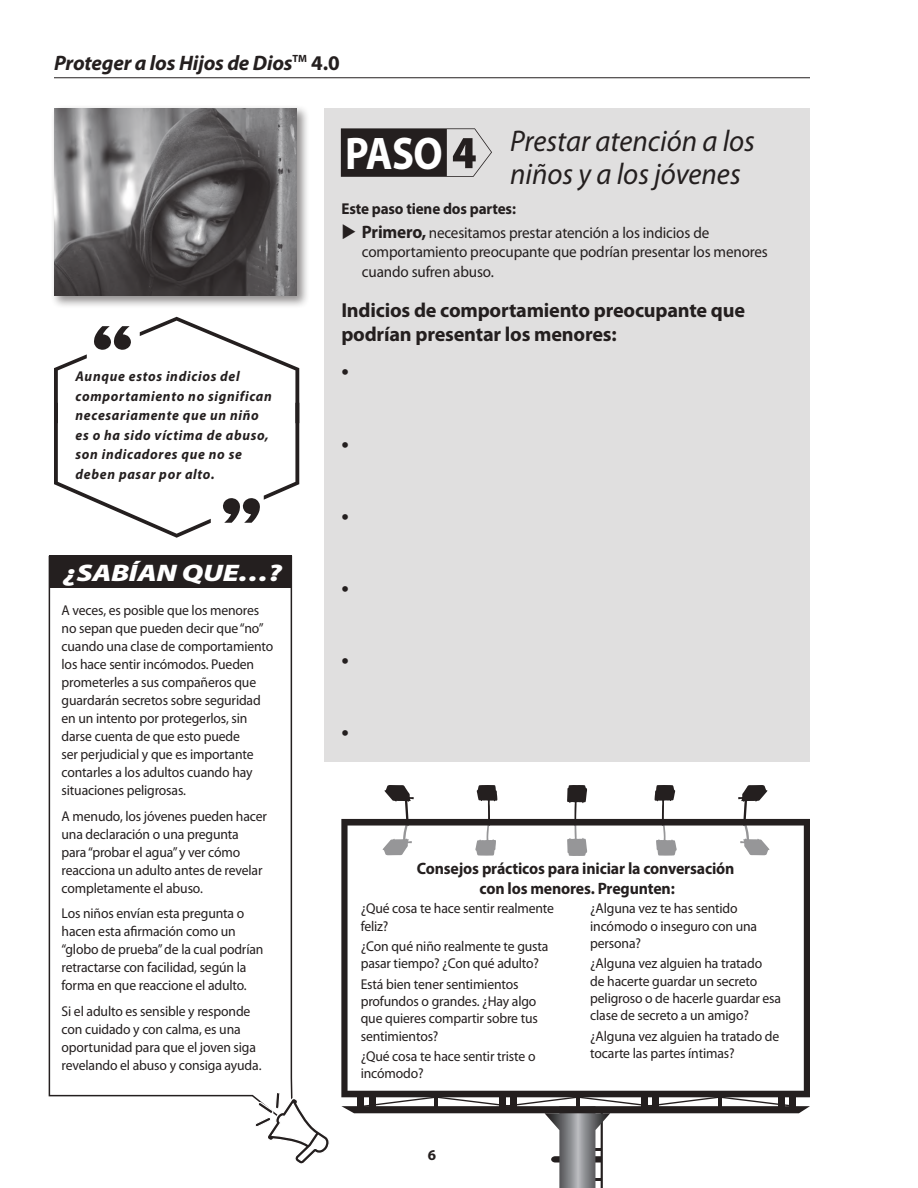
<style>
.page{position:relative;width:918px;height:1188px;background:#fff}
.page>*{position:absolute;margin:0;border:0;box-sizing:border-box;transform-origin:0 0}
.t1{font:700 45.9px "Myriad Pro";color:#fff;scale:.89 1}
.t2{font:italic 30px/33px "Myriad Pro";color:#241f1f;scale:.96 1}
.t3{font:27px "Myriad Pro";color:#241f1f}
.t4{font:italic 900 24px "Myriad Pro";letter-spacing:-.01em;color:#fff;scale:1.25 1}
.t5{font:italic 700 21px "Myriad Pro";letter-spacing:-.01em;color:#241f1f}
.t6{font:700 20.25px/24px "Myriad Pro";letter-spacing:-.01em;color:#241f1f}
.t7{font:700 16.5px/19.4px "Myriad Pro";letter-spacing:-.01em;color:#241f1f;text-align:center;scale:.96 1}
.t8{font:15.75px/19.5px "Myriad Pro";letter-spacing:-.01em;color:#241f1f;scale:.96 1}
.t9{font:700 15.75px "Myriad Pro";letter-spacing:-.01em;color:#241f1f;scale:.96 1}
.t10{font:700 15px "Myriad Pro";color:#241f1f}
.t11{font:14.25px/18px "Myriad Pro";letter-spacing:-.01em;color:#241f1f;scale:.96 1}
.t12{font:italic 700 14.25px/19.5px "Myriad Pro";letter-spacing:.05em;color:#241f1f;scale:.96 1}
.s1{font-style:normal}
.s2{font-weight:700;font-size:18px}
</style>
<div class="page">
<hr style="left:54px;top:77px;width:756px;height:1px;background:#241f1f">
<svg style="left:48px;top:555px;width:245px;height:543px"></svg>
<svg style="left:254px;top:1089px;width:75px;height:75px"></svg>
<div style="left:324px;top:108px;width:486px;height:653px;background:#e0dfdf"></div>
<div style="left:51px;top:105px;width:259px;height:204px;background:#241f1f;opacity:.5"></div>
<img style="left:54px;top:108px;width:243px;height:188px">
<svg style="left:341px;top:128px;width:151px;height:49px"></svg>
<svg style="left:341px;top:1097px;width:469px;height:91px"></svg>
<svg style="left:383px;top:785px;width:31px;height:34px"></svg>
<svg style="left:475px;top:785px;width:23px;height:34px"></svg>
<svg style="left:567px;top:785px;width:20px;height:34px"></svg>
<svg style="left:738px;top:785px;width:32px;height:34px"></svg>
<svg style="left:654px;top:785px;width:23px;height:34px"></svg>
<svg style="left:341px;top:819px;width:469px;height:278px"></svg>
<div style="left:49px;top:556px;width:243px;height:32px;background:#241f1f"></div>
<svg style="left:54px;top:317px;width:245px;height:221px"></svg>
<h3 class="t5" style="left:54px;top:49px;width:287px">Proteger a los Hijos de Dios<sup>TM</sup> <span class="s1">4.0</span></h3>
<h1 class="t1" style="left:345px;top:123px;width:111px">PASO</h1>
<h2 class="t2" style="left:510px;top:124px;width:257px">Prestar atención a los niños y a los jóvenes</h2>
<p class="t12" style="left:76px;top:366px;width:206px">Aunque estos indicios del comportamiento no significan necesariamente que un niño es o ha sido víctima de abuso, son indicadores que no se deben pasar por alto.</p>
<h3 class="t4" style="left:63px;top:557px;width:176px">¿SABÍAN QUE…?</h3>
<p class="t11" style="left:62px;top:602px;width:222px">A veces, es posible que los menores no sepan que pueden decir que “no” cuando una clase de comportamiento los hace sentir incómodos. Pueden prometerles a sus compañeros que guardarán secretos sobre seguridad en un intento por protegerlos, sin darse cuenta de que esto puede<br>ser perjudicial y que es importante contarles a los adultos cuando hay situaciones peligrosas.</p>
<p class="t11" style="left:62px;top:807px;width:215px">A menudo, los jóvenes pueden hacer una declaración o una pregunta para “probar el agua” y ver cómo reacciona un adulto antes de revelar completamente el abuso.</p>
<p class="t11" style="left:62px;top:905px;width:212px">Los niños envían esta pregunta o hacen esta afirmación como un “globo de prueba” de la cual podrían retractarse con facilidad, según la forma en que reaccione el adulto.</p>
<p class="t11" style="left:62px;top:1002px;width:210px">Si el adulto es sensible y responde con cuidado y con calma, es una oportunidad para que el joven siga revelando el abuso y consiga ayuda.</p>
<p class="t9" style="left:341px;top:200px;width:183px">Este paso tiene dos partes:</p>
<p class="t8" style="left:362px;top:223px;width:424px;text-indent:-21px">◆ <span class="s2">Primero,</span> necesitamos prestar atención a los indicios de comportamiento preocupante que podrían presentar los menores cuando sufren abuso.</p>
<h3 class="t6" style="left:341px;top:299px;width:405px">Indicios de comportamiento preocupante que podrían presentar los menores:</h3>
<h3 class="t3" style="left:341px;top:356px;width:9px">•</h3>
<h3 class="t3" style="left:341px;top:428px;width:9px">•</h3>
<h3 class="t3" style="left:341px;top:500px;width:9px">•</h3>
<h3 class="t3" style="left:341px;top:572px;width:9px">•</h3>
<h3 class="t3" style="left:341px;top:644px;width:9px">•</h3>
<h3 class="t3" style="left:341px;top:716px;width:9px">•</h3>
<p class="t7" style="left:417px;top:859px;width:332px">Consejos prácticos para iniciar la conversación con los menores. Pregunten:</p>
<p class="t11" style="left:361px;top:900px;width:203px;line-height:17.2px">¿Qué cosa te hace sentir realmente feliz?</p>
<p class="t11" style="left:361px;top:938px;width:197px;line-height:17.2px">¿Con qué niño realmente te gusta pasar tiempo? ¿Con qué adulto?</p>
<p class="t11" style="left:361px;top:976px;width:186px;line-height:17.2px">Está bien tener sentimientos profundos o grandes. ¿Hay algo que quieres compartir sobre tus sentimientos?</p>
<p class="t11" style="left:361px;top:1048px;width:184px;line-height:17.2px">¿Qué cosa te hace sentir triste o incómodo?</p>
<p class="t11" style="left:590px;top:900px;width:175px;line-height:17.2px">¿Alguna vez te has sentido incómodo o inseguro con una persona?</p>
<p class="t11" style="left:590px;top:955px;width:200px;line-height:17.2px">¿Alguna vez alguien ha tratado<br>de hacerte guardar un secreto peligroso o de hacerle guardar esa clase de secreto a un amigo?</p>
<p class="t11" style="left:590px;top:1028px;width:198px;line-height:17.2px">¿Alguna vez alguien ha tratado de tocarte las partes íntimas?</p>
<p class="t10" style="left:428px;top:1146px;width:10px">6</p>
</div>
